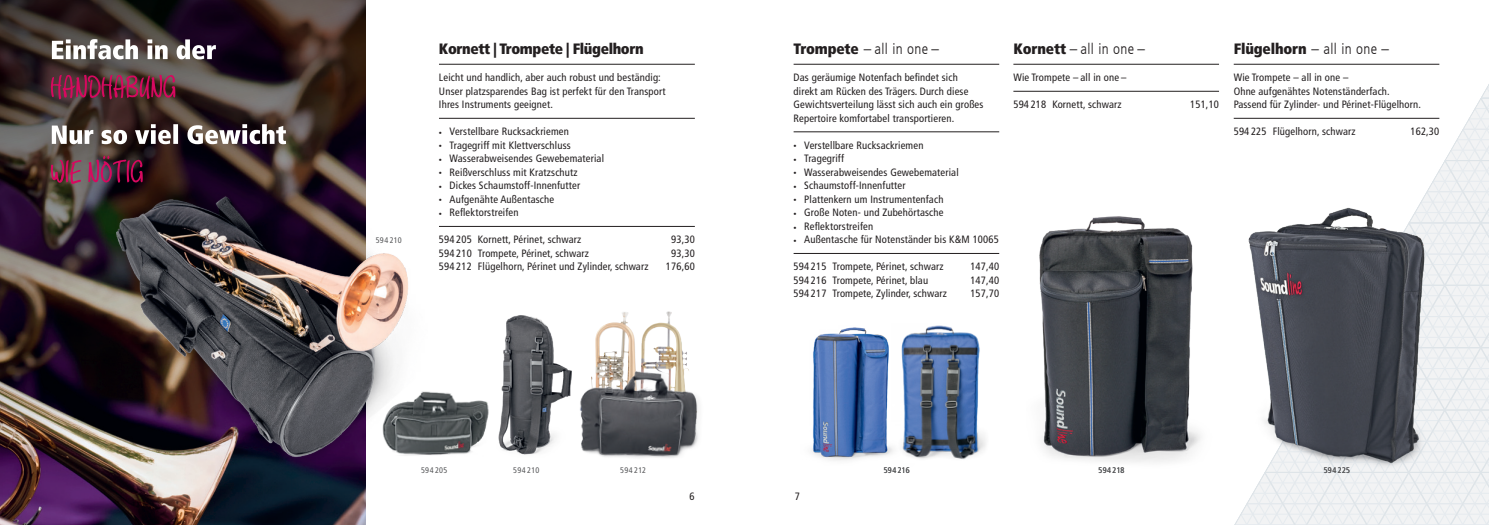
<style>
.page{position:relative;width:1489px;height:525px;background:#fff}
.page>*{position:absolute;margin:0;border:0;box-sizing:border-box;transform-origin:0 0}
.t1{font:900 condensed 15px "Frutiger LT Com";letter-spacing:-.025em;color:#231f20}
.t2{font:300 condensed 15px "Frutiger LT Com";letter-spacing:.025em;color:#231f20}
.t3{font:condensed 10.62px/13.5px "Frutiger LT Com";letter-spacing:.015em;color:#231f20}
.t4{font:condensed 8.12px "Frutiger LT Com";letter-spacing:.035em;color:#57585a}
.s1{font-size:6.25px}
.s2{font-weight:900}
.s3{font-weight:300}
</style>
<div class="page">
<hr style="left:1234px;top:524px;width:254px;height:1px;background:#e6ebef">
<svg style="left:1233px;top:86px;width:255px;height:438px"></svg>
<img style="left:0;top:480px;width:365px;height:44px">
<img style="left:0;top:0;width:365px;height:480px">
<img style="left:641px;top:311px;width:46px;height:54px">
<img style="left:595px;top:312px;width:33px;height:53px">
<img style="left:580px;top:365px;width:118px;height:93px">
<img style="left:427px;top:391px;width:62px;height:64px">
<img style="left:498px;top:315px;width:74px;height:140px">
<img style="left:901px;top:325px;width:85px;height:134px">
<img style="left:811px;top:327px;width:82px;height:134px">
<img style="left:1236px;top:199px;width:208px;height:285px">
<img style="left:1039px;top:216px;width:162px;height:246px">
<img style="left:98px;top:155px;width:329px;height:322px">
<hr style="left:439px;top:64px;width:255px;height:1px;background:#231f20">
<hr style="left:439px;top:118px;width:255px;height:1px;background:#231f20">
<hr style="left:439px;top:226px;width:255px;height:1px;background:#231f20">
<svg style="left:51px;top:75px;width:124px;height:24px;background:#78243f"></svg>
<svg style="left:52px;top:39px;width:164px;height:20px"></svg>
<svg style="left:51px;top:155px;width:92px;height:29px;background:#683146"></svg>
<svg style="left:52px;top:124px;width:234px;height:20px"></svg>
<hr style="left:793px;top:64px;width:206px;height:1px;background:#231f20">
<hr style="left:793px;top:131px;width:206px;height:1px;background:#231f20">
<hr style="left:793px;top:253px;width:206px;height:1px;background:#231f20">
<hr style="left:1013px;top:64px;width:205px;height:1px;background:#231f20">
<hr style="left:1013px;top:91px;width:205px;height:1px;background:#231f20">
<hr style="left:1233px;top:64px;width:206px;height:1px;background:#231f20">
<hr style="left:1233px;top:118px;width:206px;height:1px;background:#231f20">
<p class="t4" style="left:376px;top:235px;width:28px">594 210</p>
<h1 class="t1" style="left:439px;top:40px;width:206px">Kornett | Trompete | Flügelhorn</h1>
<p class="t3" style="left:439px;top:71px;width:228px">Leicht und handlich, aber auch robust und beständig:<br>Unser platzsparendes Bag ist perfekt für den Transport<br>Ihres Instruments geeignet.</p>
<p class="t3" style="left:439px;top:125px;width:131px"><span class="s1">•</span> Verstellbare Rucksackriemen</p>
<p class="t3" style="left:439px;top:138px;width:133px"><span class="s1">•</span> Tragegriff mit Klettverschluss</p>
<p class="t3" style="left:439px;top:152px;width:167px"><span class="s1">•</span> Wasserabweisendes Gewebematerial</p>
<p class="t3" style="left:439px;top:165px;width:140px"><span class="s1">•</span> Reißverschluss mit Kratzschutz</p>
<p class="t3" style="left:439px;top:179px;width:143px"><span class="s1">•</span> Dickes Schaumstoff-Innenfutter</p>
<p class="t3" style="left:439px;top:192px;width:117px"><span class="s1">•</span> Aufgenähte Außentasche</p>
<p class="t3" style="left:439px;top:206px;width:81px"><span class="s1">•</span> Reflektorstreifen</p>
<p class="t3" style="left:439px;top:233px;width:144px">594 205 Kornett, Périnet, schwarz</p>
<p class="t3" style="left:671px;top:233px;width:25px">93,30</p>
<p class="t3" style="left:439px;top:246px;width:151px">594 210 Trompete, Périnet, schwarz</p>
<p class="t3" style="left:671px;top:246px;width:25px">93,30</p>
<p class="t3" style="left:439px;top:260px;width:211px">594 212 Flügelhorn, Périnet und Zylinder, schwarz</p>
<p class="t3" style="left:666px;top:260px;width:30px">176,60</p>
<h1 class="t2" style="left:793px;top:40px;width:147px"><span class="s2">Trompete</span> – all in one –</h1>
<p class="t3" style="left:793px;top:71px;width:191px">Das geräumige Notenfach befindet sich direkt am Rücken des Trägers. Durch diese Gewichtsverteilung lässt sich auch ein großes Repertoire komfortabel transportieren.</p>
<p class="t3" style="left:793px;top:138px;width:131px"><span class="s1">•</span> Verstellbare Rucksackriemen</p>
<p class="t3" style="left:793px;top:152px;width:52px"><span class="s1">•</span> Tragegriff</p>
<p class="t3" style="left:793px;top:165px;width:167px"><span class="s1">•</span> Wasserabweisendes Gewebematerial</p>
<p class="t3" style="left:793px;top:179px;width:113px"><span class="s1">•</span> Schaumstoff-Innenfutter</p>
<p class="t3" style="left:793px;top:192px;width:151px"><span class="s1">•</span> Plattenkern um Instrumentenfach</p>
<p class="t3" style="left:793px;top:206px;width:151px"><span class="s1">•</span> Große Noten- und Zubehörtasche</p>
<p class="t3" style="left:793px;top:219px;width:81px"><span class="s1">•</span> Reflektorstreifen</p>
<p class="t3" style="left:793px;top:233px;width:207px"><span class="s1">•</span> Außentasche für Notenständer bis K&amp;M 10065</p>
<p class="t3" style="left:793px;top:260px;width:151px">594 215 Trompete, Périnet, schwarz</p>
<p class="t3" style="left:970px;top:260px;width:30px">147,40</p>
<p class="t3" style="left:793px;top:273px;width:136px">594 216 Trompete, Périnet, blau</p>
<p class="t3" style="left:970px;top:273px;width:30px">147,40</p>
<p class="t3" style="left:793px;top:287px;width:155px">594 217 Trompete, Zylinder, schwarz</p>
<p class="t3" style="left:970px;top:287px;width:30px">157,70</p>
<h1 class="t2" style="left:1013px;top:40px;width:133px"><span class="s2">Kornett</span> – all in one –</h1>
<p class="t3" style="left:1013px;top:71px;width:115px">Wie Trompete – all in one –</p>
<p class="t3" style="left:1013px;top:98px;width:110px">594 218 Kornett, schwarz</p>
<p class="t3" style="left:1190px;top:98px;width:30px">151,10</p>
<h1 class="t1" style="left:1233px;top:40px;width:157px">Flügelhorn <span class="s3">– all in one –</span></h1>
<p class="t3" style="left:1233px;top:71px;width:189px">Wie Trompete – all in one –<br>Ohne aufgenähtes Notenständerfach.<br>Passend für Zylinder- und Périnet-Flügelhorn.</p>
<p class="t3" style="left:1233px;top:125px;width:123px">594 225 Flügelhorn, schwarz</p>
<p class="t3" style="left:1410px;top:125px;width:30px">162,30</p>
<p class="t4" style="left:421px;top:465px;width:28px">594 205</p>
<p class="t4" style="left:513px;top:465px;width:28px">594 210</p>
<p class="t4" style="left:620px;top:465px;width:27px">594 212</p>
<p class="t3" style="left:689px;top:489px;width:7px">6</p>
<p class="t3" style="left:794px;top:489px;width:7px">7</p>
<p class="t4" style="left:883px;top:465px;width:28px">594 216</p>
<p class="t4" style="left:1098px;top:465px;width:28px">594 218</p>
<p class="t4" style="left:1323px;top:465px;width:28px">594 225</p>
</div>
